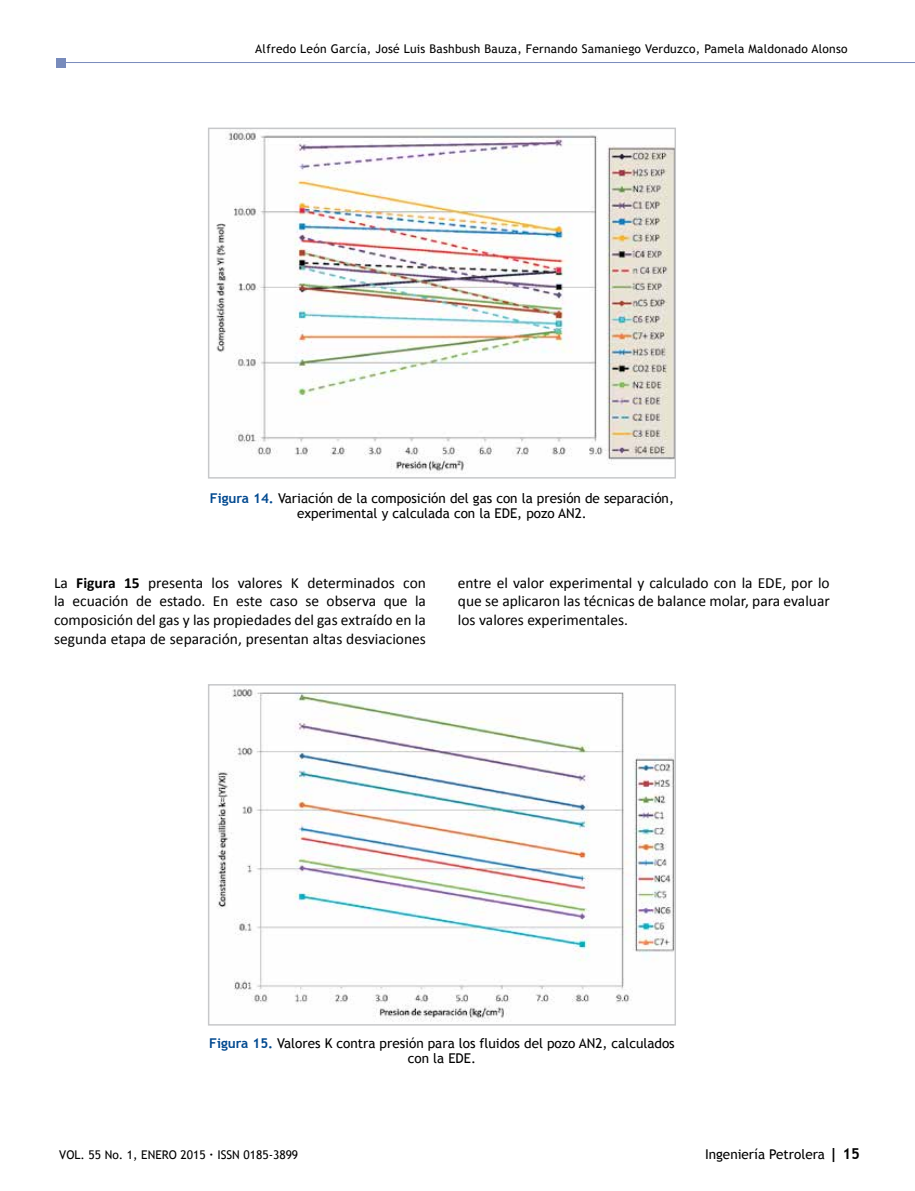
<style>
.page{position:relative;width:915px;height:1191px;background:#fff}
.page>*{position:absolute;margin:0;border:0;box-sizing:border-box;transform-origin:0 0}
.t1{font:15.45px/18.6px "Calibri";color:#000;text-align:justify}
.t2{font:13.5px/15px "Trebuchet MS";color:#000;text-align:center}
.t3{font:12px "Trebuchet MS";letter-spacing:.02em;color:#000}
.t4{font:12px "Trebuchet MS";color:#000}
.s1{font-weight:700;color:#004990}
.s2{font-weight:700}
.s3{font-weight:700;font-size:15px}
</style>
<div class="page">
<hr style="left:61px;top:62px;width:853px;height:1px;background:#788bbc">
<div style="left:56px;top:58px;width:10px;height:9px;background:#788bbc"></div>
<img style="left:216px;top:131px;width:456px;height:343px">
<div style="left:208px;top:128px;width:467px;height:350px;border:2px solid #c7c8ca"></div>
<img style="left:216px;top:688px;width:456px;height:334px">
<div style="left:208px;top:684px;width:467px;height:341px;border:2px solid #c7c8ca"></div>
<p class="t3" style="left:255px;top:42px;width:593px">Alfredo León García, José Luis Bashbush Bauza, Fernando Samaniego Verduzco, Pamela Maldonado Alonso</p>
<p class="t2" style="left:210px;top:491px;width:465px"><span class="s1">Figura 14.</span> Variación de la composición del gas con la presión de separación, experimental y calculada con la EDE, pozo AN2.</p>
<p class="t1" style="left:54px;top:573px;width:373px">La <span class="s2">Figura 15</span> presenta los valores K determinados con la ecuación de estado. En este caso se observa que la composición del gas y las propiedades del gas extraído en la segunda etapa de separación, presentan altas desviaciones</p>
<p class="t1" style="left:458px;top:573px;width:373px">entre el valor experimental y calculado con la EDE, por lo que se aplicaron las técnicas de balance molar, para evaluar los valores experimentales.</p>
<p class="t2" style="left:209px;top:1035px;width:467px"><span class="s1">Figura 15.</span> Valores K contra presión para los fluidos del pozo AN2, calculados con la EDE.</p>
<p class="t4" style="left:59px;top:1147px;width:240px">VOL. 55 No. 1, ENERO 2015 <span class="s2">·</span> ISSN 0185-3899</p>
<p class="t2" style="left:704px;top:1146px;width:156px">Ingeniería Petrolera <span class="s3">| 15</span></p>
</div>
